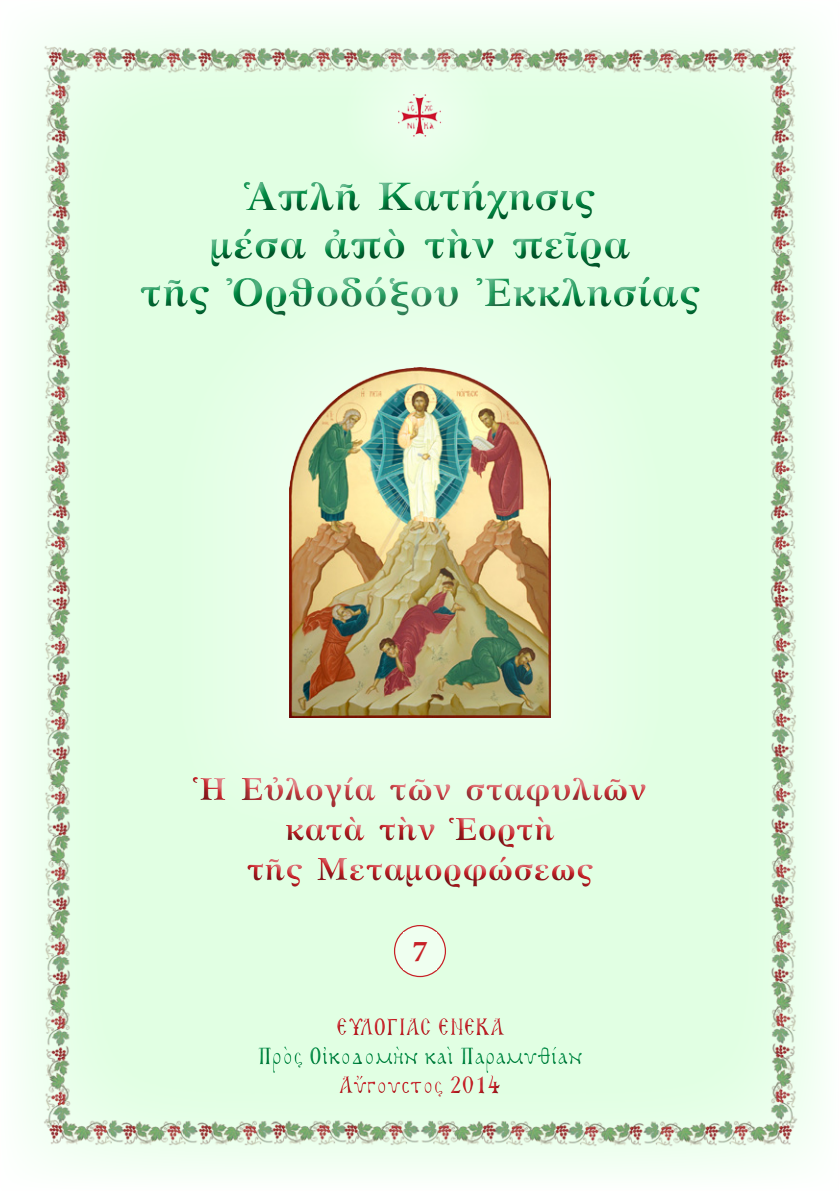
<style>
.page{position:relative;width:840px;height:1191px;background:#fff}
.page>*{position:absolute;margin:0;border:0;box-sizing:border-box;transform-origin:0 0}
.t1{font:700 40px/48px "GFS Artemisia";letter-spacing:.02em;color:#008c44;text-align:center}
.t2{font:700 32px/40px "GFS Artemisia";letter-spacing:.02em;color:#c72026;text-align:center}
.t3{font:700 30.4px "Minion Pro";color:#c72026}
.t4{font:24px "BYZIMAK";letter-spacing:.02em;color:#c72026}
.t5{font:24px "BYZIMAK";letter-spacing:.02em;color:#008c44}
</style>
<div class="page">
<img style="left:21px;top:21px;width:800px;height:1148px">
<div style="left:126px;top:165px;width:584px;height:159px;background:#e1ffe3"></div>
<div style="left:129px;top:170px;width:584px;height:160px;background:#e1ffe3"></div>
<svg style="left:394px;top:925px;width:51px;height:51px"></svg>
<div style="left:394px;top:925px;width:52px;height:52px;border:1px solid #c72026;border-radius:50%"></div>
<div style="left:403px;top:932px;width:33px;height:37px;background:#effff0"></div>
<div style="left:252px;top:1012px;width:333px;height:89px;background:#e1ffe3"></div>
<div style="left:256px;top:1014px;width:331px;height:88px;background:#e1ffe3"></div>
<div style="left:341px;top:37px;width:156px;height:155px;background:#fff;opacity:.75"></div>
<img style="left:397px;top:93px;width:45px;height:45px">
<div style="left:179px;top:767px;width:471px;height:131px;background:#231f20;opacity:.75"></div>
<div style="left:170px;top:248px;width:499px;height:588px;background:#e4ffe6"></div>
<img style="left:289px;top:367px;width:261px;height:350px">
<p class="t1" style="left:140px;top:168px;width:561px">Ἁπλῆ Κατήχησις<br>μέσα ἀπὸ τὴν πεῖρα<br>τῆς Ὀρθοδόξου Ἐκκλησίας</p>
<p class="t2" style="left:193px;top:765px;width:455px">῾Η Εὐλογία τῶν σταφυλιῶν κατὰ τὴν Ἑορτὴ<br>τῆς Μεταμορφώσεως</p>
<p class="t3" style="left:412px;top:929px;width:17px">7</p>
<p class="t4" style="left:336px;top:1012px;width:169px">ΕΥΛΟΓΙΑΣ ΕΝΕΚΑ</p>
<p class="t5" style="left:257px;top:1041px;width:326px">Πρὸς Οἰκοδομὴν καὶ Παραμυθίαν</p>
<p class="t4" style="left:339px;top:1070px;width:163px">Αὔγουστος 2014</p>
</div>
